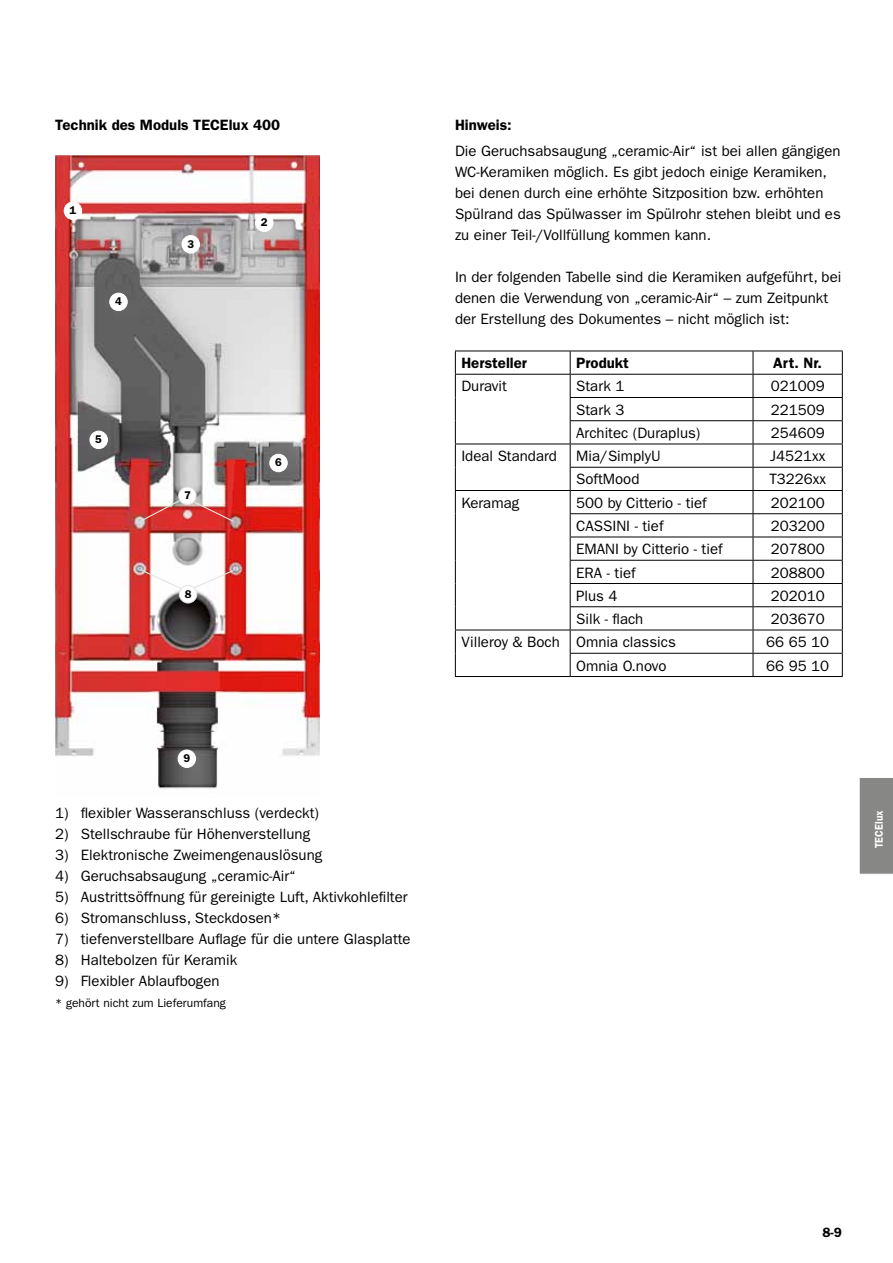
<style>
.page{position:relative;width:893px;height:1263px;background:#fff}
.page>*{position:absolute;margin:0;border:0;box-sizing:border-box;transform-origin:0 0}
.t1{font:15px/21px "Franklin Gothic";color:#000}
.t2{font:600 15px "Franklin Gothic";color:#000}
.t3{font:600 13.5px "Franklin Gothic";color:#000}
.t4{font:12px "Franklin Gothic";color:#000}
.t5{font:600 11.25px "Franklin Gothic";color:#000}
.t6{font:600 11.25px "Franklin Gothic";letter-spacing:.005em;color:#fff;scale:.9 1}
</style>
<div class="page">
<div style="left:859px;top:778px;width:34px;height:96px;background:#878786"></div>
<img style="left:55px;top:156px;width:265px;height:634px">
<div style="left:256px;top:214px;width:17px;height:17px;background:#fff;border-radius:50%"></div>
<div style="left:255px;top:214px;width:18px;height:18px;border:1px solid #fff;border-radius:50%"></div>
<div style="left:64px;top:202px;width:18px;height:17px;background:#fff;border-radius:50%"></div>
<div style="left:64px;top:202px;width:18px;height:18px;border:1px solid #fff;border-radius:50%"></div>
<div style="left:110px;top:293px;width:17px;height:18px;background:#fff;border-radius:50%"></div>
<div style="left:109px;top:293px;width:19px;height:18px;border:1px solid #fff;border-radius:50%"></div>
<div style="left:90px;top:431px;width:17px;height:18px;background:#fff;border-radius:50%"></div>
<div style="left:89px;top:431px;width:19px;height:18px;border:1px solid #fff;border-radius:50%"></div>
<div style="left:179px;top:585px;width:18px;height:18px;background:#fff;border-radius:50%"></div>
<div style="left:179px;top:585px;width:18px;height:18px;border:1px solid #e3e3e3;border-radius:50%"></div>
<div style="left:178px;top:750px;width:18px;height:17px;background:#fff;border-radius:50%"></div>
<div style="left:178px;top:749px;width:18px;height:19px;border:1px solid #fff;border-radius:50%"></div>
<div style="left:182px;top:236px;width:17px;height:17px;background:#fff;border-radius:50%"></div>
<div style="left:182px;top:235px;width:18px;height:19px;border:1px solid #fff;border-radius:50%"></div>
<div style="left:270px;top:454px;width:17px;height:18px;background:#fff;border-radius:50%"></div>
<div style="left:269px;top:454px;width:19px;height:18px;border:1px solid #fff;border-radius:50%"></div>
<div style="left:179px;top:487px;width:17px;height:17px;background:#fff;border-radius:50%"></div>
<div style="left:178px;top:487px;width:19px;height:18px;border:1px solid #e3e3e3;border-radius:50%"></div>
<svg style="left:193px;top:501px;width:42px;height:22px"></svg>
<svg style="left:139px;top:499px;width:42px;height:24px"></svg>
<svg style="left:139px;top:568px;width:44px;height:22px"></svg>
<svg style="left:193px;top:569px;width:42px;height:20px"></svg>
<hr style="left:455px;top:374px;width:115px;height:1px;background:#000">
<hr style="left:570px;top:374px;width:183px;height:1px;background:#000">
<hr style="left:753px;top:374px;width:90px;height:1px;background:#000">
<hr style="left:570px;top:397px;width:183px;height:1px;background:#000">
<hr style="left:753px;top:397px;width:90px;height:1px;background:#000">
<hr style="left:570px;top:420px;width:183px;height:1px;background:#000">
<hr style="left:753px;top:420px;width:90px;height:1px;background:#000">
<hr style="left:455px;top:444px;width:115px;height:1px;background:#000">
<hr style="left:570px;top:444px;width:183px;height:1px;background:#000">
<hr style="left:753px;top:444px;width:90px;height:1px;background:#000">
<hr style="left:570px;top:467px;width:183px;height:1px;background:#000">
<hr style="left:753px;top:467px;width:90px;height:1px;background:#000">
<hr style="left:455px;top:490px;width:115px;height:1px;background:#000">
<hr style="left:570px;top:490px;width:183px;height:1px;background:#000">
<hr style="left:753px;top:490px;width:90px;height:1px;background:#000">
<hr style="left:570px;top:513px;width:183px;height:1px;background:#000">
<hr style="left:753px;top:513px;width:90px;height:1px;background:#000">
<hr style="left:570px;top:537px;width:183px;height:1px;background:#000">
<hr style="left:753px;top:537px;width:90px;height:1px;background:#000">
<hr style="left:570px;top:560px;width:183px;height:1px;background:#000">
<hr style="left:753px;top:560px;width:90px;height:1px;background:#000">
<hr style="left:570px;top:583px;width:183px;height:1px;background:#000">
<hr style="left:753px;top:583px;width:90px;height:1px;background:#000">
<hr style="left:570px;top:606px;width:183px;height:1px;background:#000">
<hr style="left:753px;top:606px;width:90px;height:1px;background:#000">
<hr style="left:455px;top:630px;width:115px;height:1px;background:#000">
<hr style="left:570px;top:630px;width:183px;height:1px;background:#000">
<hr style="left:753px;top:630px;width:90px;height:1px;background:#000">
<hr style="left:570px;top:653px;width:183px;height:1px;background:#000">
<hr style="left:753px;top:653px;width:90px;height:1px;background:#000">
<hr style="left:455px;top:351px;width:115px;height:1px;background:#000">
<hr style="left:570px;top:351px;width:183px;height:1px;background:#000">
<hr style="left:753px;top:351px;width:90px;height:1px;background:#000">
<svg style="left:455px;top:351px;width:1px;height:325px"></svg>
<svg style="left:570px;top:351px;width:1px;height:325px"></svg>
<svg style="left:753px;top:351px;width:1px;height:325px"></svg>
<svg style="left:842px;top:351px;width:1px;height:325px"></svg>
<hr style="left:455px;top:676px;width:115px;height:1px;background:#000">
<hr style="left:570px;top:676px;width:183px;height:1px;background:#000">
<hr style="left:753px;top:676px;width:90px;height:1px;background:#000">
<p class="t2" style="left:55px;top:116px;width:227px">Technik des Moduls TECElux 400</p>
<p class="t5" style="left:70px;top:204px;width:8px">1</p>
<p class="t5" style="left:115px;top:295px;width:8px">4</p>
<p class="t5" style="left:95px;top:433px;width:8px">5</p>
<p class="t5" style="left:187px;top:237px;width:8px">3</p>
<p class="t5" style="left:184px;top:489px;width:8px">7</p>
<p class="t5" style="left:185px;top:587px;width:8px">8</p>
<p class="t5" style="left:183px;top:752px;width:8px">9</p>
<p class="t5" style="left:261px;top:216px;width:8px">2</p>
<p class="t5" style="left:275px;top:456px;width:8px">6</p>
<p class="t1" style="left:55px;top:803px;width:265px">1) flexibler Wasseranschluss (verdeckt)</p>
<p class="t1" style="left:55px;top:824px;width:256px">2) Stellschraube für Höhenverstellung</p>
<p class="t1" style="left:55px;top:845px;width:268px">3) Elektronische Zweimengenauslösung</p>
<p class="t1" style="left:55px;top:866px;width:242px">4) Geruchsabsaugung „ceramic-Air“</p>
<p class="t1" style="left:55px;top:887px;width:354px">5) Austrittsöffnung für gereinigte Luft, Aktivkohlefilter</p>
<p class="t1" style="left:55px;top:908px;width:227px">6) Stromanschluss, Steckdosen*</p>
<p class="t1" style="left:55px;top:929px;width:357px">7) tiefenverstellbare Auflage für die untere Glasplatte</p>
<p class="t1" style="left:55px;top:950px;width:184px">8) Haltebolzen für Keramik</p>
<p class="t1" style="left:55px;top:971px;width:166px">9) Flexibler Ablaufbogen</p>
<p class="t4" style="left:55px;top:996px;width:172px">* gehört nicht zum Lieferumfang</p>
<p class="t2" style="left:455px;top:116px;width:58px">Hinweis:</p>
<p class="t1" style="left:455px;top:140px;width:387px">Die Geruchsabsaugung „ceramic-Air“ ist bei allen gängigen WC-Keramiken möglich. Es gibt jedoch einige Keramiken, bei denen durch eine erhöhte Sitzposition bzw. erhöhten Spülrand das Spülwasser im Spülrohr stehen bleibt und es zu einer Teil-/Vollfüllung kommen kann.</p>
<p class="t1" style="left:455px;top:266px;width:388px">In der folgenden Tabelle sind die Keramiken aufgeführt, bei denen die Verwendung von „ceramic-Air“ – zum Zeitpunkt der Erstellung des Dokumentes – nicht möglich ist:</p>
<p class="t2" style="left:461px;top:354px;width:67px">Hersteller</p>
<p class="t2" style="left:576px;top:354px;width:54px">Produkt</p>
<p class="t2" style="left:773px;top:354px;width:50px">Art. Nr.</p>
<p class="t1" style="left:461px;top:376px;width:47px">Duravit</p>
<p class="t1" style="left:576px;top:376px;width:50px">Stark 1</p>
<p class="t1" style="left:771px;top:376px;width:55px">021009</p>
<p class="t1" style="left:576px;top:399px;width:50px">Stark 3</p>
<p class="t1" style="left:771px;top:399px;width:55px">221509</p>
<p class="t1" style="left:576px;top:422px;width:126px">Architec (Duraplus)</p>
<p class="t1" style="left:771px;top:422px;width:55px">254609</p>
<p class="t1" style="left:461px;top:446px;width:97px">Ideal Standard</p>
<p class="t1" style="left:576px;top:446px;width:86px">Mia/SimplyU</p>
<p class="t1" style="left:770px;top:446px;width:57px">J4521xx</p>
<p class="t1" style="left:576px;top:469px;width:65px">SoftMood</p>
<p class="t1" style="left:769px;top:469px;width:58px">T3226xx</p>
<p class="t1" style="left:461px;top:492px;width:59px">Keramag</p>
<p class="t1" style="left:576px;top:492px;width:132px">500 by Citterio - tief</p>
<p class="t1" style="left:771px;top:492px;width:55px">202100</p>
<p class="t1" style="left:576px;top:515px;width:89px">CASSINI - tief</p>
<p class="t1" style="left:771px;top:515px;width:55px">203200</p>
<p class="t1" style="left:576px;top:539px;width:148px">EMANI by Citterio - tief</p>
<p class="t1" style="left:771px;top:539px;width:55px">207800</p>
<p class="t1" style="left:576px;top:562px;width:61px">ERA - tief</p>
<p class="t1" style="left:771px;top:562px;width:55px">208800</p>
<p class="t1" style="left:576px;top:585px;width:43px">Plus 4</p>
<p class="t1" style="left:771px;top:585px;width:55px">202010</p>
<p class="t1" style="left:576px;top:608px;width:69px">Silk - flach</p>
<p class="t1" style="left:771px;top:608px;width:55px">203670</p>
<p class="t1" style="left:461px;top:632px;width:216px">Villeroy &amp; Boch Omnia classics</p>
<p class="t1" style="left:766px;top:632px;width:64px">66 65 10</p>
<p class="t1" style="left:576px;top:655px;width:92px">Omnia O.novo</p>
<p class="t1" style="left:766px;top:655px;width:64px">66 95 10</p>
<p class="t6" style="left:872px;top:848px;width:43px;rotate:-90deg">TECElux</p>
<p class="t3" style="left:822px;top:1224px;width:21px">8-9</p>
</div>
